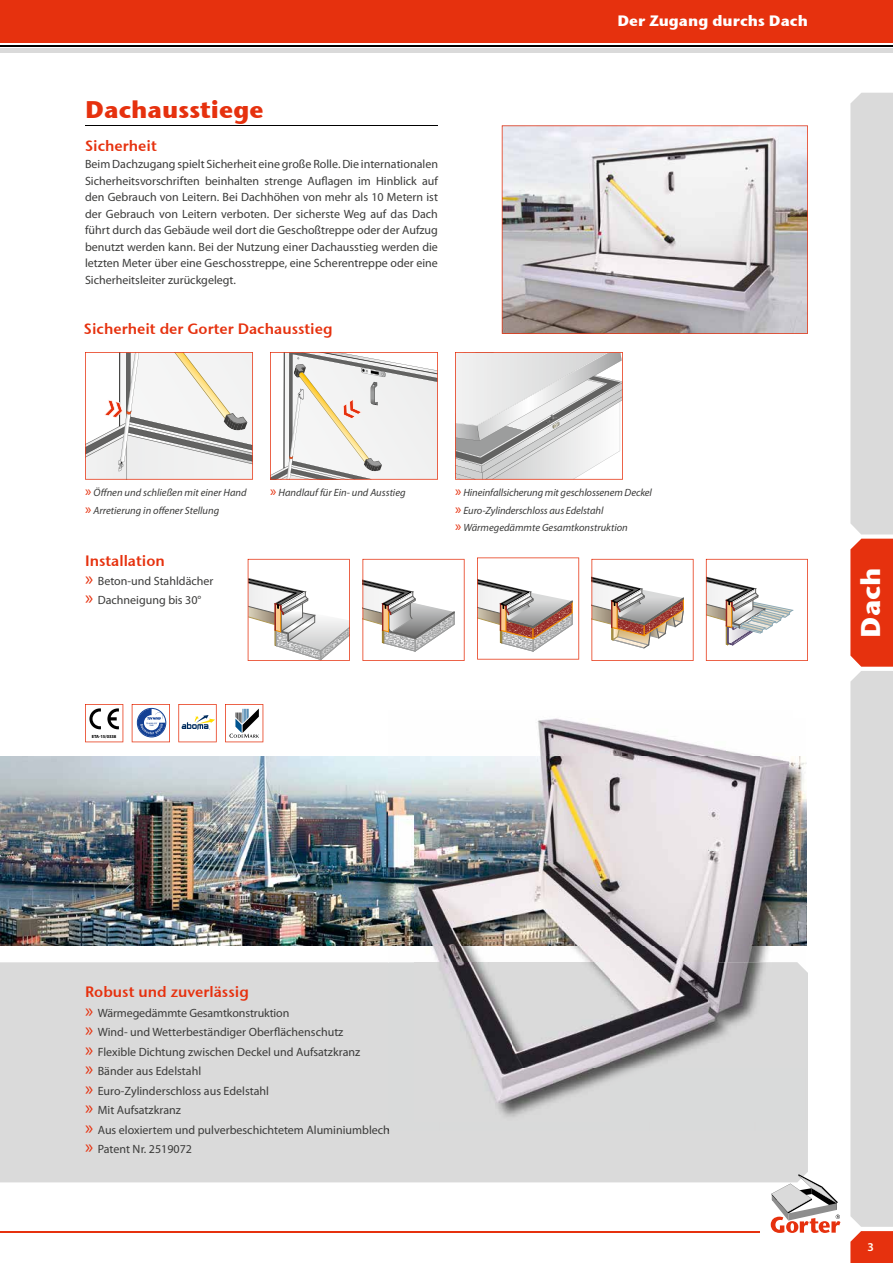
<style>
.page{position:relative;width:893px;height:1263px;background:#fff}
.page>*{position:absolute;margin:0;border:0;box-sizing:border-box;transform-origin:0 0}
.t1{font:700 27px "Stone Sans ITC";color:#fff}
.t2{font:700 24px "Stone Sans ITC";color:#e6310e}
.t3{font:15px "Stone Sans Sem ITCTT Semi";color:#e6310e}
.t4{font:700 15px "Stone Sans ITC";color:#fff}
.t5{font:12px/19.5px "Myriad Pro";color:#3b3b3a}
.t6{font:600 12px "Myriad Pro";color:#fffef5}
.t7{font:italic 10.5px/17.7px "Myriad Pro";color:#3b3b3a}
.t8{font:700 4.5px "Myriad Pro";letter-spacing:-.02em;color:#000}
.s1{font-style:normal;font-size:15px;color:#e6310e}
.s2{font-size:19.5px;color:#e6310e}
</style>
<div class="page">
<div style="left:0;top:0;width:893px;height:43px;background:#e6310e"></div>
<hr style="left:0;top:45px;width:893px;height:1px;background:#000">
<svg style="left:850px;top:93px;width:43px;height:1170px;background:#dcc4c0"></svg>
<hr style="left:0;top:1231px;width:759px;height:2px;background:#e6310e">
<div style="left:0;top:48px;width:893px;height:5px;background:#dadada"></div>
<div style="left:0;top:962px;width:808px;height:220px;background:#dadada"></div>
<hr style="left:85px;top:125px;width:353px;height:1px;background:#000">
<img style="left:0;top:757px;width:388px;height:189px">
<svg style="left:362px;top:559px;width:103px;height:102px"></svg>
<svg style="left:248px;top:559px;width:102px;height:102px"></svg>
<svg style="left:477px;top:557px;width:102px;height:102px"></svg>
<svg style="left:591px;top:559px;width:102px;height:102px"></svg>
<svg style="left:706px;top:559px;width:102px;height:102px"></svg>
<svg style="left:502px;top:125px;width:306px;height:209px"></svg>
<svg style="left:270px;top:352px;width:168px;height:128px"></svg>
<svg style="left:85px;top:352px;width:168px;height:128px"></svg>
<img style="left:388px;top:757px;width:27px;height:189px">
<div style="left:388px;top:962px;width:53px;height:168px;background:#d9dada"></div>
<img style="left:756px;top:971px;width:52px;height:159px">
<div style="left:441px;top:1121px;width:315px;height:9px;background:#d9dada"></div>
<img style="left:806px;top:763px;width:1px;height:183px">
<img style="left:415px;top:718px;width:391px;height:228px">
<img style="left:432px;top:946px;width:178px;height:16px">
<img style="left:610px;top:946px;width:159px;height:16px">
<img style="left:415px;top:962px;width:391px;height:159px">
<svg style="left:771px;top:1174px;width:69px;height:59px"></svg>
<svg style="left:132px;top:704px;width:38px;height:38px"></svg>
<div style="left:137px;top:708px;width:29px;height:29px;border:1px solid #134094;border-radius:50%"></div>
<svg style="left:178px;top:704px;width:39px;height:38px"></svg>
<svg style="left:85px;top:704px;width:38px;height:38px"></svg>
<svg style="left:225px;top:704px;width:38px;height:38px"></svg>
<svg style="left:455px;top:352px;width:168px;height:128px"></svg>
<h2 class="t2" style="left:85px;top:89px;width:180px">Dachausstiege</h2>
<p class="t3" style="left:85px;top:134px;width:73px">Sicherheit</p>
<p class="t5" style="left:85px;top:155px;width:354px;line-height:16.6px;text-align:justify">Beim Dachzugang spielt Sicherheit eine große Rolle. Die internationalen Sicherheitsvorschriften beinhalten strenge Auflagen im Hinblick auf den Gebrauch von Leitern. Bei Dachhöhen von mehr als 10 Metern ist der Gebrauch von Leitern verboten. Der sicherste Weg auf das Dach führt durch das Gebäude weil dort die Geschoßtreppe oder der Aufzug benutzt werden kann. Bei der Nutzung einer Dachausstieg werden die letzten Meter über eine Geschosstreppe, eine Scherentreppe oder eine Sicherheitsleiter zurückgelegt.</p>
<p class="t3" style="left:84px;top:316px;width:250px">Sicherheit der Gorter Dachausstieg</p>
<p class="t4" style="left:617px;top:8px;width:192px">Der Zugang durchs Dach</p>
<p class="t7" style="left:85px;top:483px;width:163px"><span class="s1">x</span> Öffnen und schließen mit einer Hand <span class="s1">x</span> Arretierung in offener Stellung</p>
<p class="t7" style="left:270px;top:483px;width:137px"><span class="s1">x</span> Handlauf für Ein- und Ausstieg</p>
<p class="t7" style="left:455px;top:483px;width:198px"><span class="s1">x</span> Hineinfallsicherung mit geschlossenem Deckel <span class="s1">x</span> Euro-Zylinderschloss aus Edelstahl<br><span class="s1">x</span> Wärmegedämmte Gesamtkonstruktion</p>
<p class="t3" style="left:85px;top:548px;width:81px">Installation</p>
<p class="t5" style="left:85px;top:571px;width:130px"><span class="s2">x</span> Beton-und Stahldächer <span class="s2">x</span> Dachneigung bis 30°</p>
<p class="t8" style="left:92px;top:733px;width:26px">ETA-15/0338</p>
<h1 class="t1" style="left:847px;top:637px;width:72px;rotate:-90deg">Dach</h1>
<p class="t3" style="left:85px;top:979px;width:165px">Robust und zuverlässig</p>
<p class="t5" style="left:85px;top:1003px;width:306px"><span class="s2">x</span> Wärmegedämmte Gesamtkonstruktion<br><span class="s2">x</span> Wind- und Wetterbeständiger Oberflächenschutz<br><span class="s2">x</span> Flexible Dichtung zwischen Deckel und Aufsatzkranz<br><span class="s2">x</span> Bänder aus Edelstahl<br><span class="s2">x</span> Euro-Zylinderschloss aus Edelstahl<br><span class="s2">x</span> Mit Aufsatzkranz<br><span class="s2">x</span> Aus eloxiertem und pulverbeschichtetem Aluminiumblech <span class="s2">x</span> Patent Nr. 2519072</p>
<p class="t6" style="left:867px;top:1239px;width:8px">3</p>
</div>
